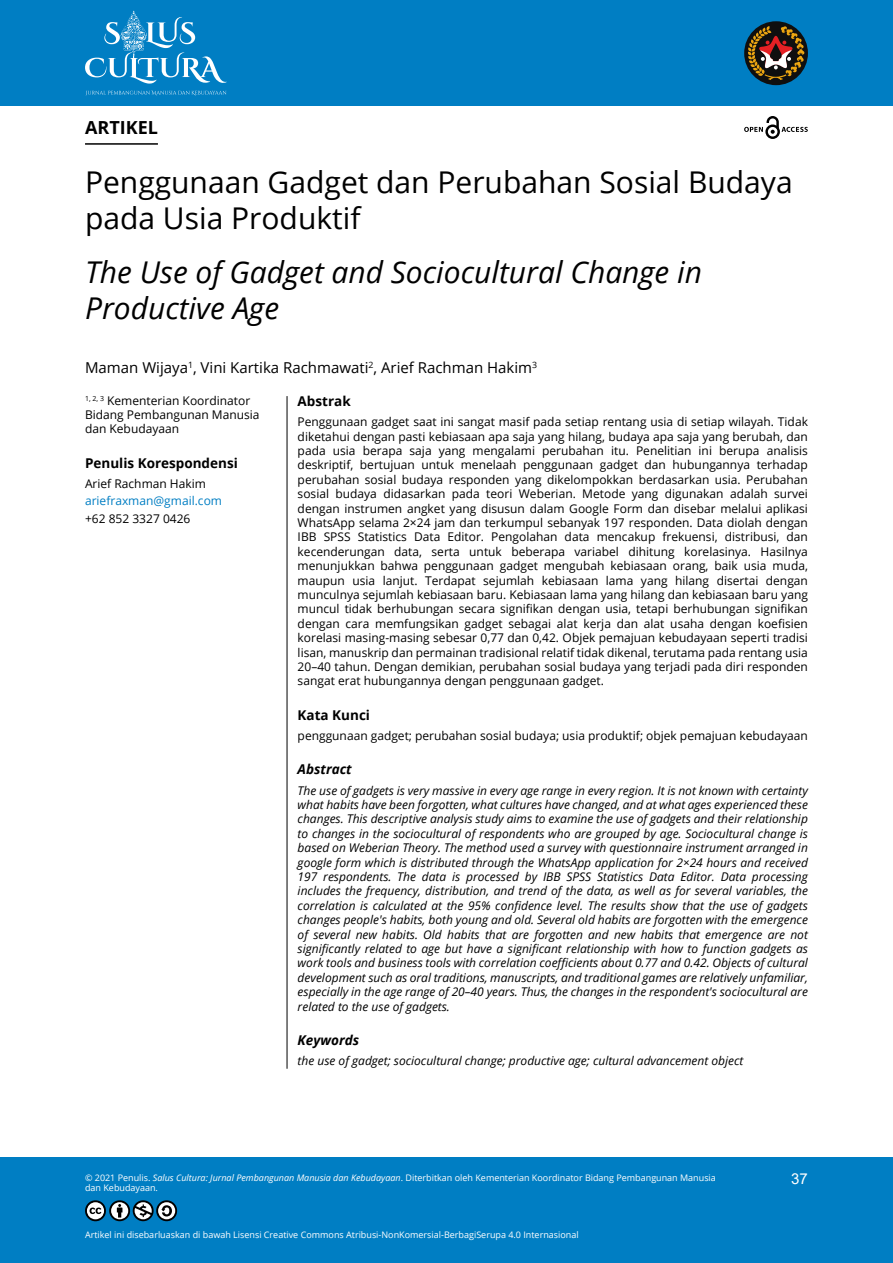
<style>
.page{position:relative;width:893px;height:1263px;background:#fff}
.page>*{position:absolute;margin:0;border:0;box-sizing:border-box;transform-origin:0 0}
.t1{font:30px/36px "Open Sans";color:#000}
.t2{font:italic 30px/36px "Open Sans";color:#000}
.t3{font:700 18px "Open Sans";color:#000}
.t4{font:15px "Open Sans";color:#000}
.t5{font:15px "Arial";color:#fff}
.t6{font:700 13.5px "Open Sans";color:#000}
.t7{font:italic 700 13.5px "Open Sans";color:#000}
.t8{font:12px/14.4px "Open Sans";color:#000}
.t9{font:italic 12px/14.4px "Open Sans";color:#000;text-align:justify}
.t10{font:12px "Open Sans";color:#007ec3}
.t11{font:9px/10.8px "Open Sans";color:#fff}
.s1{font-style:italic}
</style>
<div class="page">
<div style="left:0;top:0;width:893px;height:106px;background:#007ec3"></div>
<div style="left:0;top:1157px;width:893px;height:106px;background:#007ec3"></div>
<svg style="left:85px;top:1200px;width:92px;height:21px"></svg>
<div style="left:744px;top:21px;width:64px;height:64px;background:#0f0f0f;border-radius:50%"></div>
<svg style="left:748px;top:26px;width:57px;height:54px"></svg>
<svg style="left:85px;top:11px;width:142px;height:73px"></svg>
<svg style="left:86px;top:90px;width:140px;height:5px"></svg>
<hr style="left:85px;top:143px;width:73px;height:2px;background:#000">
<svg style="left:744px;top:116px;width:64px;height:23px"></svg>
<hr style="left:287px;top:396px;width:1px;height:673px;background:#000">
<h2 class="t3" style="left:85px;top:121px;width:74px">ARTIKEL</h2>
<h1 class="t1" style="left:85px;top:167px;width:709px">Penggunaan Gadget dan Perubahan Sosial Budaya pada Usia Produktif</h1>
<h1 class="t2" style="left:85px;top:257px;width:619px">The Use of Gadget and Sociocultural Change in<br>Productive Age</h1>
<p class="t4" style="left:85px;top:361px;width:454px">Maman Wijaya<sup>1</sup>, Vini Kartika Rachmawati<sup>2</sup>, Arief Rachman Hakim<sup>3</sup></p>
<p class="t8" style="left:85px;top:394px;width:176px"><sup>1,</sup> <sup>2,</sup> <sup>3</sup> Kementerian Koordinator<br>Bidang Pembangunan Manusia dan Kebudayaan</p>
<p class="t6" style="left:85px;top:457px;width:154px">Penulis Korespondensi</p>
<p class="t8" style="left:85px;top:478px;width:122px">Arief Rachman Hakim</p>
<p class="t10" style="left:85px;top:496px;width:139px">ariefraxman@gmail.com</p>
<p class="t8" style="left:85px;top:512px;width:107px">+62 852 3327 0426</p>
<p class="t6" style="left:298px;top:395px;width:55px">Abstrak</p>
<p class="t8" style="left:298px;top:416px;width:512px;text-align:justify">Penggunaan gadget saat ini sangat masif pada setiap rentang usia di setiap wilayah. Tidak diketahui dengan pasti kebiasaan apa saja yang hilang, budaya apa saja yang berubah, dan pada usia berapa saja yang mengalami perubahan itu. Penelitian ini berupa analisis deskriptif, bertujuan untuk menelaah penggunaan gadget dan hubungannya terhadap perubahan sosial budaya responden yang dikelompokkan berdasarkan usia. Perubahan sosial budaya didasarkan pada teori Weberian. Metode yang digunakan adalah survei dengan instrumen angket yang disusun dalam Google Form dan disebar melalui aplikasi WhatsApp selama 2×24 jam dan terkumpul sebanyak 197 responden. Data diolah dengan IBB SPSS Statistics Data Editor. Pengolahan data mencakup frekuensi, distribusi, dan kecenderungan data, serta untuk beberapa variabel dihitung korelasinya. Hasilnya menunjukkan bahwa penggunaan gadget mengubah kebiasaan orang, baik usia muda, maupun usia lanjut. Terdapat sejumlah kebiasaan lama yang hilang disertai dengan munculnya sejumlah kebiasaan baru. Kebiasaan lama yang hilang dan kebiasaan baru yang muncul tidak berhubungan secara signifikan dengan usia, tetapi berhubungan signifikan dengan cara memfungsikan gadget sebagai alat kerja dan alat usaha dengan koefisien korelasi masing-masing sebesar 0,77 dan 0,42. Objek pemajuan kebudayaan seperti tradisi lisan, manuskrip dan permainan tradisional relatif tidak dikenal, terutama pada rentang usia 20–40 tahun. Dengan demikian, perubahan sosial budaya yang terjadi pada diri responden sangat erat hubungannya dengan penggunaan gadget.</p>
<p class="t6" style="left:298px;top:709px;width:74px">Kata Kunci</p>
<p class="t8" style="left:298px;top:730px;width:512px">penggunaan gadget; perubahan sosial budaya; usia produktif; objek pemajuan kebudayaan</p>
<p class="t7" style="left:298px;top:764px;width:56px">Abstract</p>
<p class="t9" style="left:298px;top:784px;width:512px">The use of gadgets is very massive in every age range in every region. It is not known with certainty what habits have been forgotten, what cultures have changed, and at what ages experienced these changes. This descriptive analysis study aims to examine the use of gadgets and their relationship to changes in the sociocultural of respondents who are grouped by age. Sociocultural change is based on Weberian Theory. The method used a survey with questionnaire instrument arranged in google form which is distributed through the WhatsApp application for 2×24 hours and received 197 respondents. The data is processed by IBB SPSS Statistics Data Editor. Data processing includes the frequency, distribution, and trend of the data, as well as for several variables, the correlation is calculated at the 95% confidence level. The results show that the use of gadgets changes people's habits, both young and old. Several old habits are forgotten with the emergence of several new habits. Old habits that are forgotten and new habits that emergence are not significantly related to age but have a significant relationship with how to function gadgets as work tools and business tools with correlation coefficients about 0.77 and 0.42. Objects of cultural development such as oral traditions, manuscripts, and traditional games are relatively unfamiliar, especially in the age range of 20–40 years. Thus, the changes in the respondent's sociocultural are related to the use of gadgets.</p>
<p class="t7" style="left:298px;top:1034px;width:63px">Keywords</p>
<p class="t9" style="left:298px;top:1055px;width:447px">the use of gadget; sociocultural change; productive age; cultural advancement object</p>
<p class="t11" style="left:85px;top:1173px;width:632px">© 2021 Penulis. <span class="s1">Salus Cultura: Jurnal Pembangunan Manusia dan Kebudayaan</span>. Diterbitkan oleh Kementerian Koordinator Bidang Pembangunan Manusia dan Kebudayaan.</p>
<p class="t11" style="left:85px;top:1230px;width:495px">Artikel ini disebarluaskan di bawah Lisensi Creative Commons Atribusi-NonKomersial-BerbagiSerupa 4.0 Internasional</p>
<p class="t5" style="left:791px;top:1173px;width:18px">37</p>
</div>
